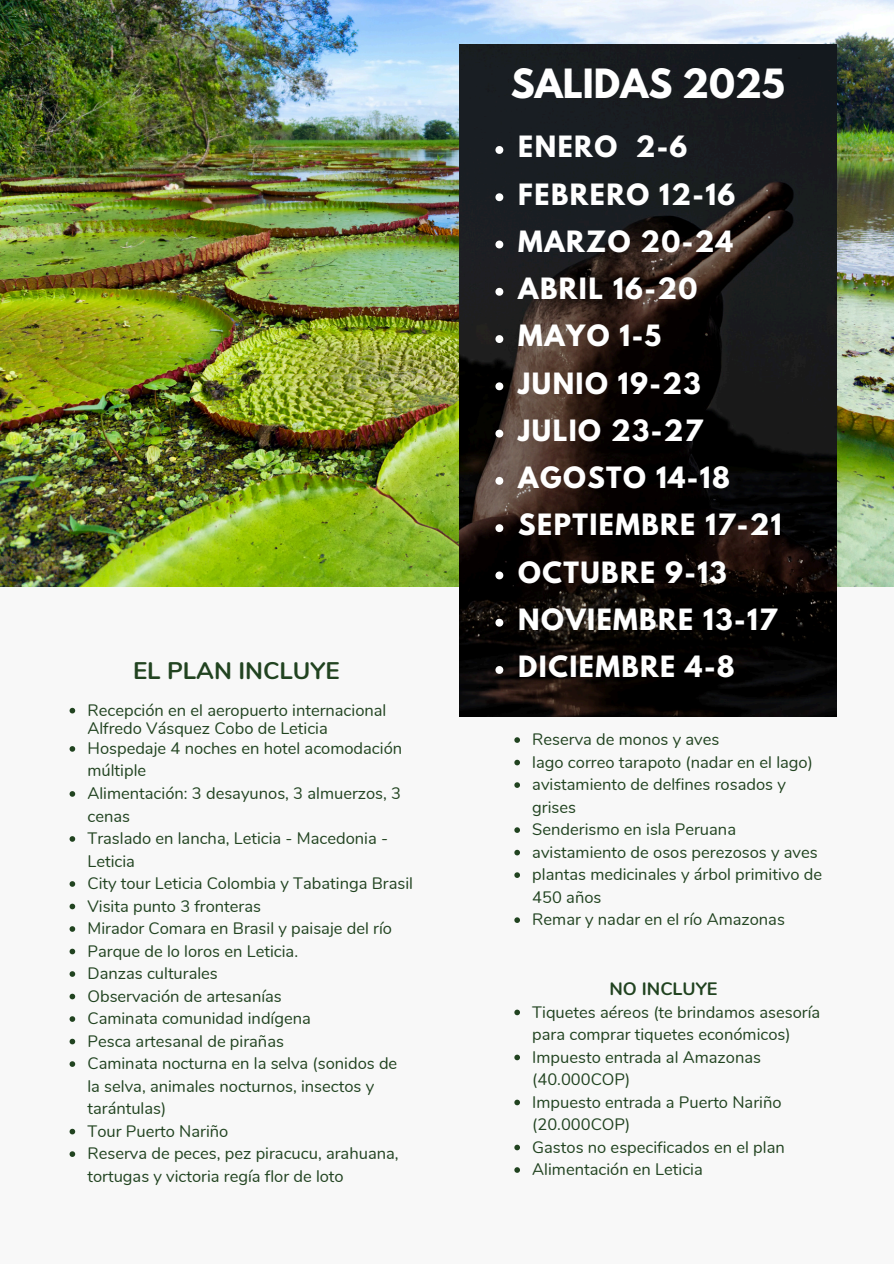
<style>
.page{position:relative;width:894px;height:1264px;background:#fff}
.page>*{position:absolute;margin:0;border:0;box-sizing:border-box;transform-origin:0 0}
.t1{font:700 35.7px "League Spartan";color:#fff}
.t2{font:700 25.95px "League Spartan";letter-spacing:.055em;color:#fff}
.t3{font:700 24px "Nunito";color:#214320}
.t4{font:700 18px "Nunito";color:#214320}
.t5{font:16.5px/22.5px "Nunito";color:#214320}
</style>
<div class="page">
<div style="left:0;top:0;width:893px;height:1263px;background:#f8f8f8"></div>
<img style="left:0;top:0;width:893px;height:586px">
<img style="left:459px;top:45px;width:377px;height:671px">
<svg style="left:514px;top:737px;width:6px;height:6px"></svg>
<svg style="left:514px;top:759px;width:6px;height:6px"></svg>
<svg style="left:514px;top:782px;width:6px;height:6px"></svg>
<svg style="left:514px;top:827px;width:6px;height:6px"></svg>
<svg style="left:514px;top:849px;width:6px;height:6px"></svg>
<svg style="left:514px;top:872px;width:6px;height:6px"></svg>
<svg style="left:514px;top:917px;width:6px;height:6px"></svg>
<svg style="left:514px;top:1009px;width:6px;height:6px"></svg>
<svg style="left:514px;top:1054px;width:6px;height:6px"></svg>
<svg style="left:514px;top:1099px;width:6px;height:6px"></svg>
<svg style="left:514px;top:1144px;width:6px;height:6px"></svg>
<svg style="left:514px;top:1167px;width:6px;height:5px"></svg>
<svg style="left:70px;top:707px;width:5px;height:6px"></svg>
<svg style="left:70px;top:746px;width:5px;height:5px"></svg>
<svg style="left:70px;top:791px;width:5px;height:5px"></svg>
<svg style="left:70px;top:836px;width:5px;height:5px"></svg>
<svg style="left:70px;top:881px;width:5px;height:5px"></svg>
<svg style="left:70px;top:903px;width:5px;height:6px"></svg>
<svg style="left:70px;top:926px;width:5px;height:5px"></svg>
<svg style="left:70px;top:948px;width:5px;height:6px"></svg>
<svg style="left:70px;top:971px;width:5px;height:5px"></svg>
<svg style="left:70px;top:993px;width:5px;height:6px"></svg>
<svg style="left:70px;top:1016px;width:5px;height:5px"></svg>
<svg style="left:70px;top:1038px;width:5px;height:6px"></svg>
<svg style="left:70px;top:1061px;width:5px;height:5px"></svg>
<svg style="left:70px;top:1128px;width:5px;height:6px"></svg>
<svg style="left:70px;top:1151px;width:5px;height:5px"></svg>
<svg style="left:495px;top:146px;width:8px;height:8px"></svg>
<svg style="left:495px;top:193px;width:8px;height:8px"></svg>
<svg style="left:495px;top:240px;width:8px;height:8px"></svg>
<svg style="left:495px;top:288px;width:8px;height:8px"></svg>
<svg style="left:495px;top:335px;width:8px;height:8px"></svg>
<svg style="left:495px;top:382px;width:8px;height:8px"></svg>
<svg style="left:495px;top:429px;width:8px;height:8px"></svg>
<svg style="left:495px;top:477px;width:8px;height:8px"></svg>
<svg style="left:495px;top:524px;width:8px;height:8px"></svg>
<svg style="left:495px;top:571px;width:8px;height:8px"></svg>
<svg style="left:495px;top:618px;width:8px;height:8px"></svg>
<svg style="left:495px;top:666px;width:8px;height:8px"></svg>
<h2 class="t3" style="left:133px;top:654px;width:208px">EL PLAN INCLUYE</h2>
<p class="t5" style="left:87px;top:701px;width:300px;line-height:18px">Recepción en el aeropuerto internacional<br>Alfredo Vásquez Cobo de Leticia</p>
<p class="t5" style="left:87px;top:737px;width:316px">Hospedaje 4 noches en hotel acomodación múltiple</p>
<p class="t5" style="left:87px;top:782px;width:315px">Alimentación: 3 desayunos, 3 almuerzos, 3 cenas</p>
<p class="t5" style="left:87px;top:827px;width:302px">Traslado en lancha, Leticia - Macedonia -<br>Leticia</p>
<p class="t5" style="left:87px;top:872px;width:327px">City tour Leticia Colombia y Tabatinga Brasil</p>
<p class="t5" style="left:87px;top:894px;width:175px">Visita punto 3 fronteras</p>
<p class="t5" style="left:87px;top:917px;width:306px">Mirador Comara en Brasil y paisaje del río</p>
<p class="t5" style="left:87px;top:939px;width:212px">Parque de lo loros en Leticia.</p>
<p class="t5" style="left:87px;top:962px;width:132px">Danzas culturales</p>
<p class="t5" style="left:87px;top:984px;width:196px">Observación de artesanías</p>
<p class="t5" style="left:87px;top:1007px;width:225px">Caminata comunidad indígena</p>
<p class="t5" style="left:87px;top:1029px;width:198px">Pesca artesanal de pirañas</p>
<p class="t5" style="left:87px;top:1052px;width:311px">Caminata nocturna en la selva (sonidos de la selva, animales nocturnos, insectos y tarántulas)</p>
<p class="t5" style="left:87px;top:1119px;width:142px">Tour Puerto Nariño</p>
<p class="t5" style="left:87px;top:1142px;width:312px">Reserva de peces, pez piracucu, arahuana, tortugas y victoria regía flor de loto</p>
<p class="t1" style="left:510px;top:66px;width:275px">SALIDAS 2025</p>
<p class="t2" style="left:518px;top:134px;width:171px">ENERO 2-6</p>
<p class="t2" style="left:518px;top:181px;width:218px">FEBRERO 12-16</p>
<p class="t2" style="left:518px;top:228px;width:216px">MARZO 20-24</p>
<p class="t2" style="left:518px;top:276px;width:181px">ABRIL 16-20</p>
<p class="t2" style="left:518px;top:323px;width:144px">MAYO 1-5</p>
<p class="t2" style="left:518px;top:370px;width:184px">JUNIO 19-23</p>
<p class="t2" style="left:518px;top:417px;width:186px">JULIO 23-27</p>
<h4 class="t2" style="left:518px;top:465px;width:213px">AGOSTO 14-18</h4>
<p class="t2" style="left:518px;top:512px;width:265px">SEPTIEMBRE 17-21</p>
<p class="t2" style="left:518px;top:559px;width:210px">OCTUBRE 9-13</p>
<p class="t2" style="left:518px;top:606px;width:260px">NOVIEMBRE 13-17</p>
<p class="t2" style="left:518px;top:654px;width:218px">DICIEMBRE 4-8</p>
<h1 class="t5" style="left:532px;top:728px;width:188px">Reserva de monos y aves</h1>
<p class="t5" style="left:532px;top:751px;width:282px">lago correo tarapoto (nadar en el lago)</p>
<p class="t5" style="left:532px;top:773px;width:255px">avistamiento de delfines rosados y grises</p>
<p class="t5" style="left:532px;top:818px;width:205px">Senderismo en isla Peruana</p>
<p class="t5" style="left:532px;top:841px;width:287px">avistamiento de osos perezosos y aves</p>
<p class="t5" style="left:532px;top:863px;width:291px">plantas medicinales y árbol primitivo de<br>450 años</p>
<p class="t5" style="left:532px;top:908px;width:254px">Remar y nadar en el río Amazonas</p>
<p class="t4" style="left:609px;top:976px;width:109px">NO INCLUYE</p>
<p class="t5" style="left:532px;top:1000px;width:289px">Tiquetes aéreos (te brindamos asesoría para comprar tiquetes económicos)</p>
<p class="t5" style="left:532px;top:1045px;width:230px">Impuesto entrada al Amazonas (40.000COP)</p>
<p class="t5" style="left:532px;top:1090px;width:251px">Impuesto entrada a Puerto Nariño (20.000COP)</p>
<p class="t5" style="left:532px;top:1135px;width:254px">Gastos no especificados en el plan</p>
<p class="t5" style="left:532px;top:1158px;width:172px">Alimentación en Leticia</p>
</div>
